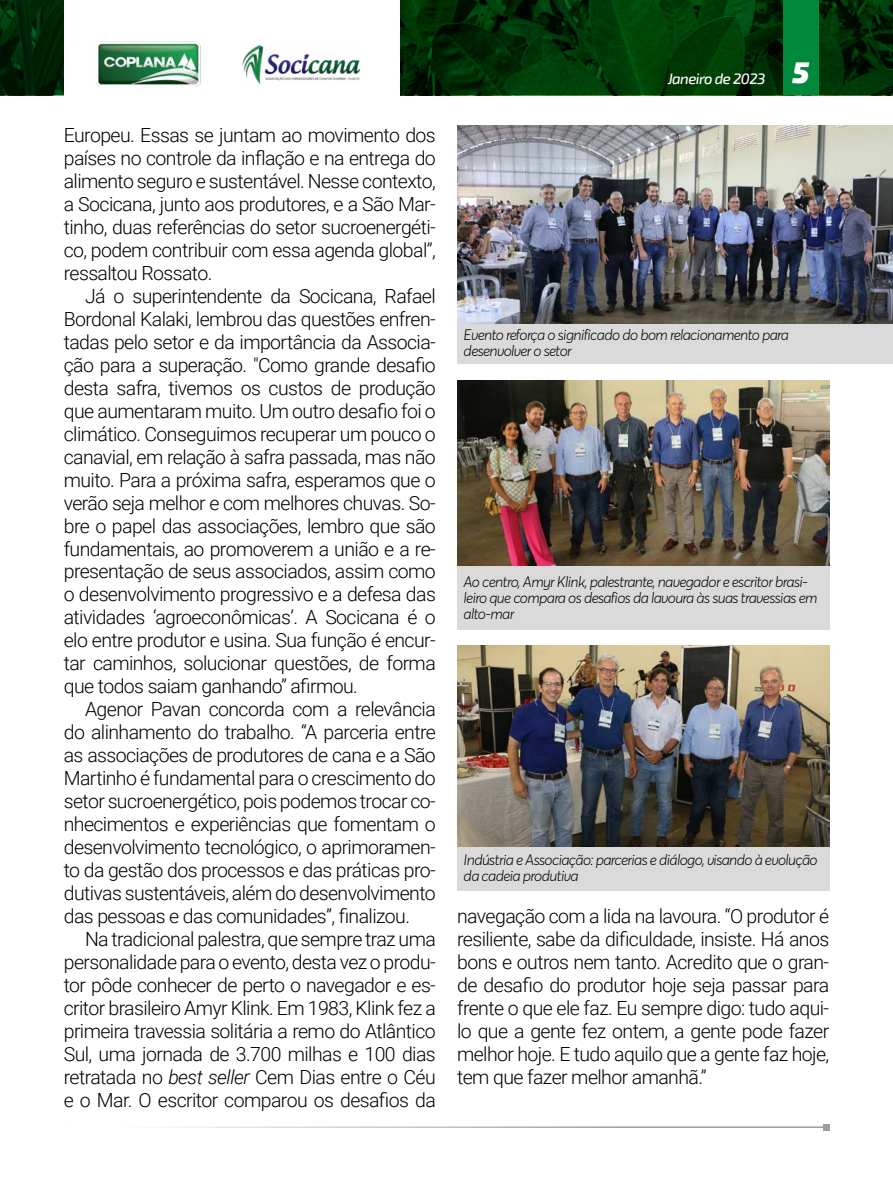
<style>
.page{position:relative;width:893px;height:1191px;background:#fff}
.page>*{position:absolute;margin:0;border:0;box-sizing:border-box;transform-origin:0 0}
.t1{font:300 19.5px/23px "Roboto";letter-spacing:-.03em;color:#000;text-align:justify}
.t2{font:italic 300 15px/15.6px "Averta";letter-spacing:-.04em;color:#000}
.t3{font:italic 500 15px "Exo 2";letter-spacing:-.04em;color:#fff}
.s1{font-style:italic}
.s2{font-weight:900;font-size:30px}
</style>
<div class="page">
<img style="left:400px;top:0;width:493px;height:95px">
<img style="left:1px;top:0;width:63px;height:95px">
<div style="left:783px;top:0;width:36px;height:95px;background:#00893a"></div>
<img style="left:242px;top:45px;width:119px;height:39px">
<img style="left:96px;top:41px;width:105px;height:46px">
<hr style="left:67px;top:1126px;width:759px;height:2px;background:#9d9d9c">
<svg style="left:823px;top:1124px;width:6px;height:6px"></svg>
<hr style="left:0;top:0;width:1px;height:95px;background:#00893a">
<img style="left:457px;top:381px;width:372px;height:185px">
<img style="left:457px;top:125px;width:436px;height:199px">
<img style="left:457px;top:645px;width:372px;height:202px">
<div style="left:457px;top:847px;width:372px;height:43px;background:#dadada"></div>
<div style="left:457px;top:566px;width:372px;height:64px;background:#dadada"></div>
<div style="left:457px;top:324px;width:436px;height:40px;background:#dadada"></div>
<p class="t1" style="left:64px;top:123px;width:374px">Europeu. Essas se juntam ao movimento dos países no controle da inflação e na entrega do alimento seguro e sustentável. Nesse contexto, a Socicana, junto aos produtores, e a São Mar&shy;tinho, duas referências do setor sucroenergéti&shy;co, podem contribuir com essa agenda global”, ressaltou Rossato.</p>
<p class="t1" style="left:64px;top:284px;width:374px;text-indent:21px">Já o superintendente da Socicana, Rafael Bordonal Kalaki, lembrou das questões enfren&shy;tadas pelo setor e da importância da Associa&shy;ção para a superação. "Como grande desafio desta safra, tivemos os custos de produção que aumentaram muito. Um outro desafio foi o climático. Conseguimos recuperar um pouco o canavial, em relação à safra passada, mas não muito. Para a próxima safra, esperamos que o verão seja melhor e com melhores chuvas. So&shy;bre o papel das associações, lembro que são fundamentais, ao promoverem a união e a re&shy;presentação de seus associados, assim como o desenvolvimento progressivo e a defesa das atividades ‘agroeconômicas’. A Socicana é o elo entre produtor e usina. Sua função é encur&shy;tar caminhos, solucionar questões, de forma que todos saiam ganhando” afirmou.</p>
<p class="t1" style="left:64px;top:697px;width:374px;text-indent:21px">Agenor Pavan concorda com a relevância do alinhamento do trabalho. “A parceria entre as associações de produtores de cana e a São Martinho é fundamental para o crescimento do setor sucroenergético, pois podemos trocar co&shy;nhecimentos e experiências que fomentam o desenvolvimento tecnológico, o aprimoramen&shy;to da gestão dos processos e das práticas pro&shy;dutivas sustentáveis, além do desenvolvimento das pessoas e das comunidades”, finalizou.</p>
<p class="t1" style="left:64px;top:926px;width:374px;text-indent:21px">Na tradicional palestra, que sempre traz uma personalidade para o evento, desta vez o produ&shy;tor pôde conhecer de perto o navegador e es&shy;critor brasileiro Amyr Klink. Em 1983, Klink fez a primeira travessia solitária a remo do Atlântico Sul, uma jornada de 3.700 milhas e 100 dias retratada no <span class="s1">best seller</span> Cem Dias entre o Céu e o Mar. O escritor comparou os desafios da</p>
<p class="t3" style="left:668px;top:70px;width:143px">Janeiro de 2023 <span class="s2">5</span></p>
<p class="t2" style="left:464px;top:327px;width:327px">Evento reforça o significado do bom relacionamento para desenvolver o setor</p>
<p class="t2" style="left:464px;top:574px;width:355px">Ao centro, Amyr Klink, palestrante, navegador e escritor brasi&shy;leiro que compara os desafios da lavoura às suas travessias em alto-mar</p>
<p class="t2" style="left:464px;top:852px;width:355px">Indústria e Associação: parcerias e diálogo, visando à evolução da cadeia produtiva</p>
<p class="t1" style="left:457px;top:904px;width:374px">navegação com a lida na lavoura. “O produtor é resiliente, sabe da dificuldade, insiste. Há anos bons e outros nem tanto. Acredito que o gran&shy;de desafio do produtor hoje seja passar para frente o que ele faz. Eu sempre digo: tudo aqui&shy;lo que a gente fez ontem, a gente pode fazer melhor hoje. E tudo aquilo que a gente faz hoje, tem que fazer melhor amanhã.”</p>
</div>
